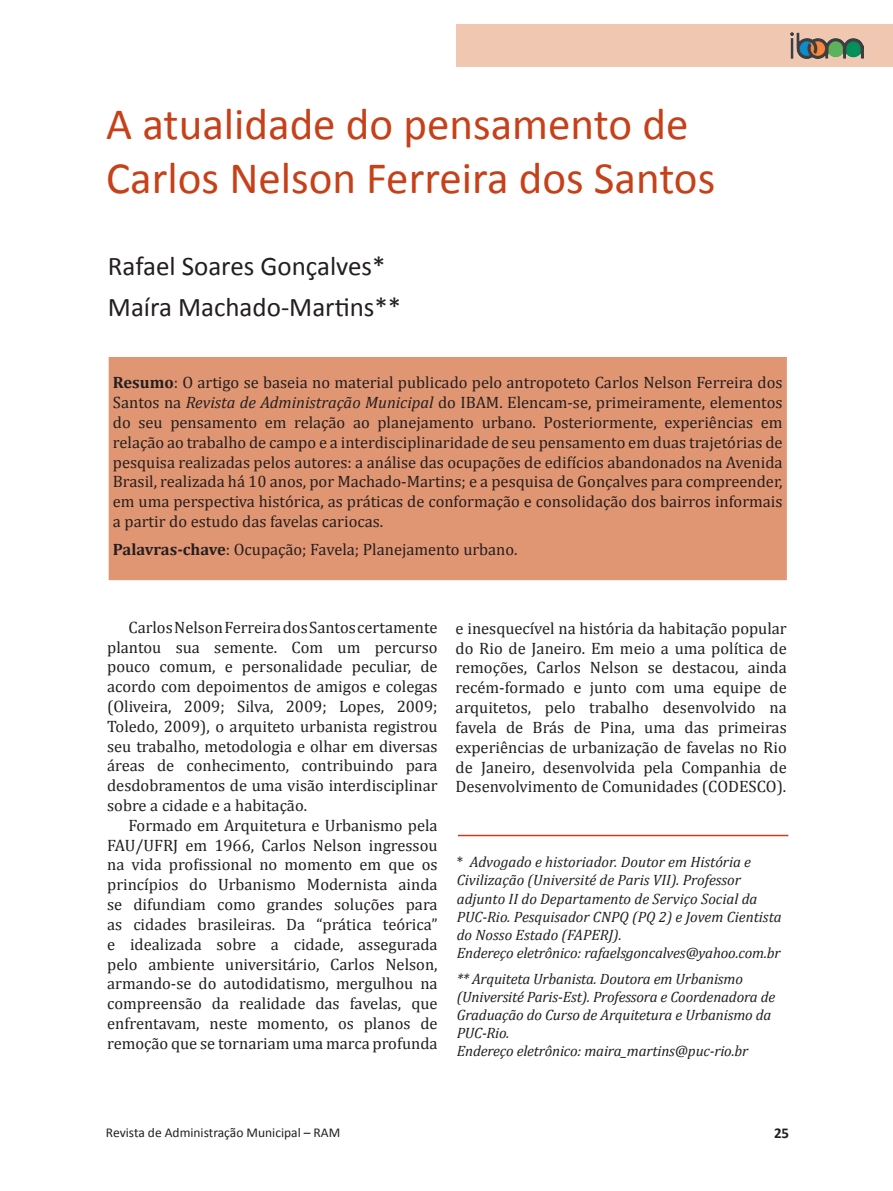
<style>
.page{position:relative;width:893px;height:1191px;background:#fff}
.page>*{position:absolute;margin:0;border:0;box-sizing:border-box;transform-origin:0 0}
.t1{font:45px/54px "Calibri";color:#c64119}
.t2{font:27px/41px "Calibri";color:#231f20}
.t3{font:16.5px/19.8px "Cambria";color:#231f20;text-align:justify}
.t4{font:italic 15px/18px "Cambria";letter-spacing:-.01em;color:#231f20}
.t5{font:700 15px "Calibri";color:#231f20}
.t6{font:13.5px "Calibri";color:#231f20}
.s1{font-weight:700}
.s2{font-style:italic}
.s3{font-style:normal}
</style>
<div class="page">
<hr style="left:458px;top:834px;width:330px;height:2px;background:#c64119">
<div style="left:108px;top:356px;width:680px;height:225px;background:#e19673"></div>
<div style="left:107px;top:355px;width:681px;height:226px;border:2px solid #fff"></div>
<div style="left:456px;top:24px;width:437px;height:43px;background:#f0c7b0"></div>
<img style="left:791px;top:32px;width:73px;height:27px">
<h1 class="t1" style="left:106px;top:98px;width:610px">A atualidade do pensamento de<br>Carlos Nelson Ferreira dos Santos</h1>
<h2 class="t2" style="left:108px;top:245px;width:295px">Rafael Soares Gonçalves*<br>Maíra Machado-Martins**</h2>
<p class="t3" style="left:113px;top:373px;width:671px"><span class="s1">Resumo</span>: O artigo se baseia no material publicado pelo antropoteto Carlos Nelson Ferreira dos Santos na <span class="s2">Revista de Administração Municipal</span> do IBAM. Elencam-se, primeiramente, elementos do seu pensamento em relação ao planejamento urbano. Posteriormente, experiências em relação ao trabalho de campo e a interdisciplinaridade de seu pensamento em duas trajetórias de pesquisa realizadas pelos autores: a análise das ocupações de edifícios abandonados na Avenida Brasil, realizada há 10 anos, por Machado-Martins; e a pesquisa de Gonçalves para compreender, em uma perspectiva histórica, as práticas de conformação e consolidação dos bairros informais a partir do estudo das favelas cariocas.</p>
<p class="t3" style="left:113px;top:540px;width:406px"><span class="s1">Palavras-chave</span>: Ocupação; Favela; Planejamento urbano.</p>
<p class="t3" style="left:107px;top:617px;width:332px;text-indent:21px">Carlos Nelson Ferreira dos Santos certamente plantou sua semente. Com um percurso pouco comum, e personalidade peculiar, de acordo com depoimentos de amigos e colegas (Oliveira, 2009; Silva, 2009; Lopes, 2009; Toledo, 2009), o arquiteto urbanista registrou seu trabalho, metodologia e olhar em diversas áreas de conhecimento, contribuindo para desdobramentos de uma visão interdisciplinar sobre a cidade e a habitação.</p>
<p class="t3" style="left:107px;top:815px;width:332px;text-indent:21px">Formado em Arquitetura e Urbanismo pela FAU/UFRJ em 1966, Carlos Nelson ingressou na vida profissional no momento em que os princípios do Urbanismo Modernista ainda se difundiam como grandes soluções para as cidades brasileiras. Da “prática teórica” e idealizada sobre a cidade, assegurada pelo ambiente universitário, Carlos Nelson, armando-se do autodidatismo, mergulhou na compreensão da realidade das favelas, que enfrentavam, neste momento, os planos de remoção que se tornariam uma marca profunda</p>
<p class="t3" style="left:456px;top:618px;width:333px">e inesquecível na história da habitação popular do Rio de Janeiro. Em meio a uma política de remoções, Carlos Nelson se destacou, ainda recém-formado e junto com uma equipe de arquitetos, pelo trabalho desenvolvido na favela de Brás de Pina, uma das primeiras experiências de urbanização de favelas no Rio de Janeiro, desenvolvida pela Companhia de Desenvolvimento de Comunidades (CODESCO).</p>
<p class="t4" style="left:457px;top:852px;width:326px"><span class="s3">*</span> Advogado e historiador. Doutor em História e Civilização (Université de Paris VII). Professor adjunto II do Departamento de Serviço Social da PUC-Rio. Pesquisador CNPQ (PQ 2) e Jovem Cientista do Nosso Estado (FAPERJ).<br>Endereço eletrônico: rafaelsgoncalves@yahoo.com.br</p>
<p class="t4" style="left:457px;top:969px;width:320px">** Arquiteta Urbanista. Doutora em Urbanismo (Université Paris-Est). Professora e Coordenadora de Graduação do Curso de Arquitetura e Urbanismo da PUC-Rio.<br>Endereço eletrônico: maira_martins@puc-rio.br</p>
<p class="t6" style="left:106px;top:1124px;width:236px">Revista de Administração Municipal – RAM</p>
<p class="t5" style="left:774px;top:1123px;width:17px">25</p>
</div>
